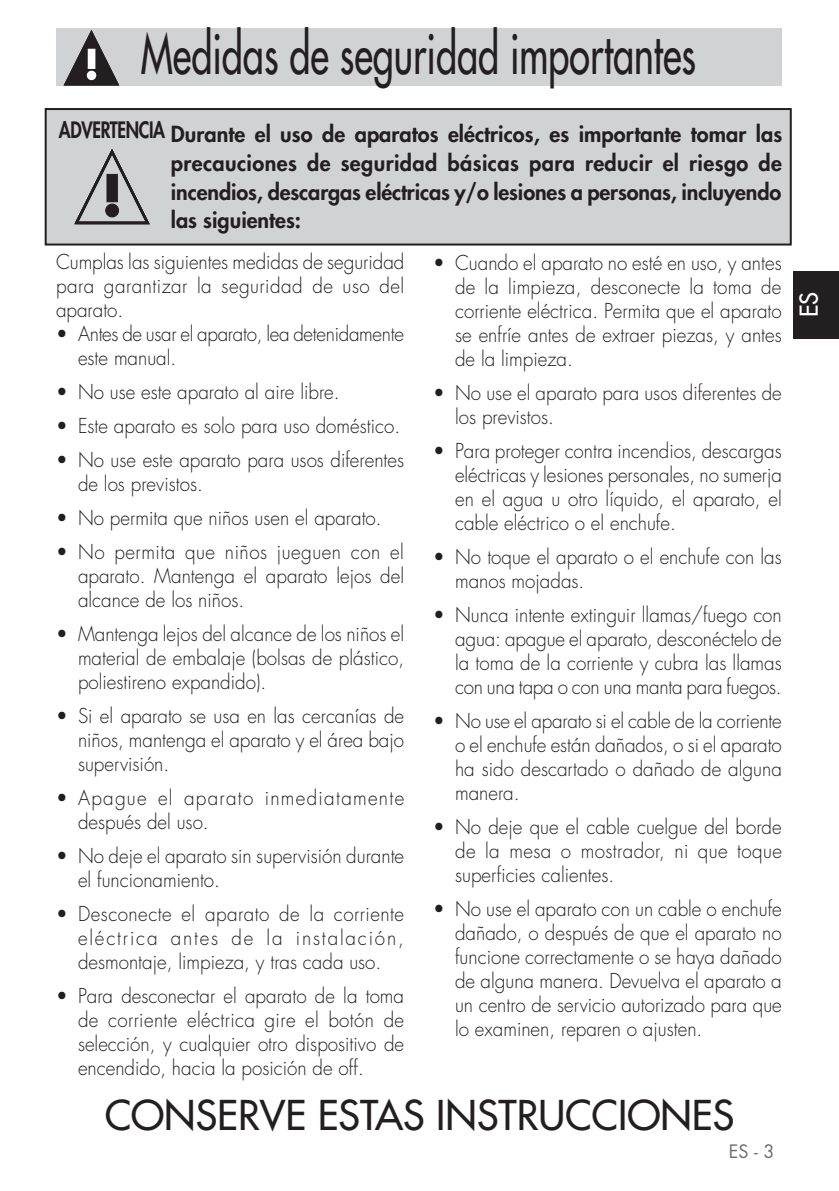
<style>
.page{position:relative;width:839px;height:1191px;background:#fff}
.page>*{position:absolute;margin:0;border:0;box-sizing:border-box;transform-origin:0 0}
.Testo{font:500 54px "Futura Std";color:#231f20;scale:.7 1}
.Testo-2{font:500 40px "Futura Std";color:#231f20}
.t1{font:500 24px "Futura Std";color:#fff}
.t2{font:800 22px "Futura Std";letter-spacing:-.02em;color:#231f20;scale:.8 1}
.Testo-3{font:800 21.6px/28.8px "Futura Std";letter-spacing:-.005em;color:#231f20;text-align:justify}
.testo_tab{font:300 20px/24px "Futura Std";color:#231f20;text-align:justify;scale:.94 1}
.testo_tab-2{font:300 20px/24px "Futura Std";letter-spacing:.07em;color:#231f20;scale:.94 1}
.t3{font:18px "Futura Std";color:#6c6d70}
</style>
<div class="page">
<div style="left:56px;top:28px;width:726px;height:58px;background:#d1d2d4"></div>
<div style="left:794px;top:271px;width:45px;height:68px;background:#231f20"></div>
<svg style="left:64px;top:30px;width:55px;height:56px"></svg>
<div style="left:46px;top:109px;width:745px;height:135px;background:#d1d2d4"></div>
<div style="left:45px;top:108px;width:747px;height:137px;border:2px solid #231f20"></div>
<svg style="left:74px;top:149px;width:76px;height:75px"></svg>
<p class="Testo" style="left:141px;top:21px;width:795px">Medidas de seguridad importantes</p>
<p class="t2" style="left:59px;top:115px;width:134px">ADVERTENCIA</p>
<p class="Testo-3" style="left:171px;top:120px;width:613px">Durante el uso de aparatos eléctricos, es importante tomar las precauciones de seguridad básicas para reducir el riesgo de incendios, descargas eléctricas y/o lesiones a personas, incluyendo las siguientes:</p>
<p class="testo_tab" style="left:56px;top:250px;width:372px">Cumplas las siguientes medidas de seguridad para garantizar la seguridad de uso del aparato.</p>
<p class="testo_tab" style="left:78px;top:322px;width:348px;text-indent:-22px">• Antes de usar el aparato, lea detenidamente este manual.</p>
<p class="testo_tab" style="left:56px;top:380px;width:303px">• No use este aparato al aire libre.</p>
<p class="testo_tab" style="left:56px;top:414px;width:368px">• Este aparato es solo para uso doméstico.</p>
<p class="testo_tab" style="left:78px;top:448px;width:348px;text-indent:-22px">• No use este aparato para usos diferentes de los previstos.</p>
<p class="testo_tab" style="left:56px;top:506px;width:348px">• No permita que niños usen el aparato.</p>
<p class="testo_tab" style="left:78px;top:540px;width:348px;text-indent:-22px">• No permita que niños jueguen con el aparato. Mantenga el aparato lejos del alcance de los niños.</p>
<p class="testo_tab" style="left:78px;top:622px;width:348px;text-indent:-22px">• Mantenga lejos del alcance de los niños el material de embalaje (bolsas de plástico, poliestireno expandido).</p>
<p class="testo_tab" style="left:78px;top:704px;width:348px;text-indent:-22px">• Si el aparato se usa en las cercanías de niños, mantenga el aparato y el área bajo supervisión.</p>
<p class="testo_tab-2" style="left:78px;top:786px;width:349px;text-indent:-22px">• Apague el aparato inmediatamente después del uso.</p>
<p class="testo_tab" style="left:78px;top:844px;width:348px;text-indent:-22px">• No deje el aparato sin supervisión durante el funcionamiento.</p>
<p class="testo_tab" style="left:78px;top:902px;width:348px;text-indent:-22px">• Desconecte el aparato de la corriente eléctrica antes de la instalación, desmontaje, limpieza, y tras cada uso.</p>
<p class="testo_tab" style="left:78px;top:984px;width:348px;text-indent:-22px">• Para desconectar el aparato de la toma de corriente eléctrica gire el botón de selección, y cualquier otro dispositivo de encendido, hacia la posición de off.</p>
<p class="testo_tab" style="left:455px;top:251px;width:349px;text-indent:-22px">• Cuando el aparato no esté en uso, y antes de la limpieza, desconecte la toma de corriente eléctrica. Permita que el aparato se enfríe antes de extraer piezas, y antes de la limpieza.</p>
<p class="testo_tab" style="left:455px;top:381px;width:349px;text-indent:-22px">• No use el aparato para usos diferentes de los previstos.</p>
<p class="testo_tab" style="left:455px;top:439px;width:349px;text-indent:-22px">• Para proteger contra incendios, descargas eléctricas y lesiones personales, no sumerja en el agua u otro líquido, el aparato, el cable eléctrico o el enchufe.</p>
<p class="testo_tab" style="left:455px;top:545px;width:349px;text-indent:-22px">• No toque el aparato o el enchufe con las manos mojadas.</p>
<p class="testo_tab" style="left:455px;top:603px;width:349px;text-indent:-22px">• Nunca intente extinguir llamas/fuego con agua: apague el aparato, desconéctelo de la toma de la corriente y cubra las llamas con una tapa o con una manta para fuegos.</p>
<p class="testo_tab" style="left:455px;top:709px;width:349px;text-indent:-22px">• No use el aparato si el cable de la corriente o el enchufe están dañados, o si el aparato ha sido descartado o dañado de alguna manera.</p>
<p class="testo_tab" style="left:455px;top:815px;width:349px;text-indent:-22px">• No deje que el cable cuelgue del borde de la mesa o mostrador, ni que toque superficies calientes.</p>
<p class="testo_tab" style="left:455px;top:897px;width:349px;text-indent:-22px">• No use el aparato con un cable o enchufe dañado, o después de que el aparato no funcione correctamente o se haya dañado de alguna manera. Devuelva el aparato a un centro de servicio autorizado para que lo examinen, reparen o ajusten.</p>
<p class="Testo-2" style="left:105px;top:1090px;width:631px">CONSERVE ESTAS INSTRUCCIONES</p>
<p class="t3" style="left:729px;top:1140px;width:47px">ES - 3</p>
<p class="t1" style="left:794px;top:317px;width:27px;rotate:-90deg">ES</p>
</div>
